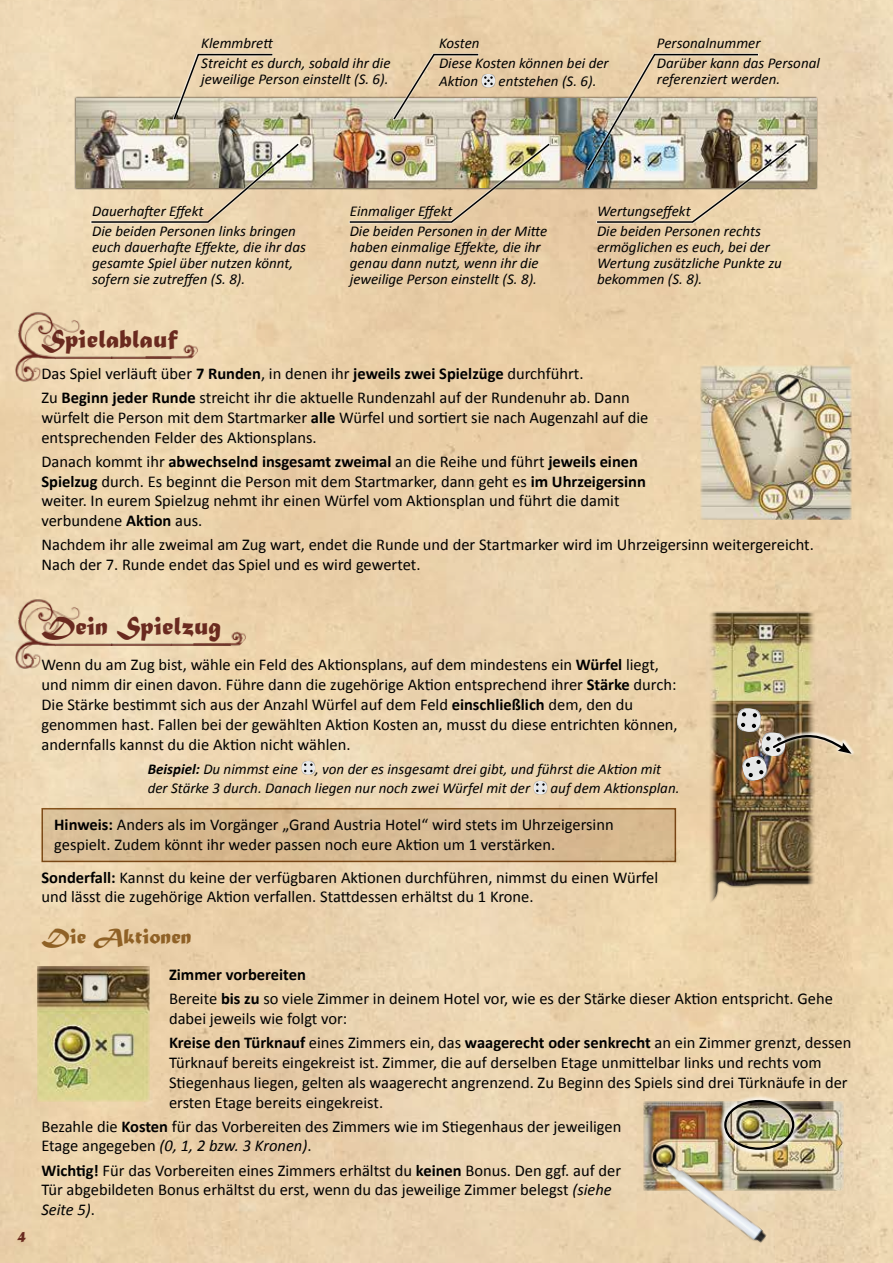
<style>
.page{position:relative;width:893px;height:1263px;background:#fff}
.page>*{position:absolute;margin:0;border:0;box-sizing:border-box;transform-origin:0 0}
.t1{font:27px "Matura MT Script Capitals";color:#6a2a1f}
.t2{font:22.5px "Matura MT Script Capitals";color:#8f6126}
.t3{font:16.5px/19.8px "Calibri";color:#000}
.t4{font:italic 15px/20px "Calibri";color:#000}
.t5{font:15px "Matura MT Script Capitals";color:#6a2a1f}
.s1{font-weight:700}
.s2{font-style:italic}
</style>
<div class="page">
<div style="left:42px;top:809px;width:633px;height:52px;background:#d7ba93"></div>
<div style="left:41px;top:808px;width:635px;height:54px;border:2px solid #8f6126"></div>
<div style="left:301px;top:761px;width:17px;height:16px;background:#f0d8b4"></div>
<div style="left:300px;top:760px;width:17px;height:16px;background:#fff;opacity:.75"></div>
<svg style="left:304px;top:763px;width:9px;height:9px"></svg>
<div style="left:533px;top:780px;width:17px;height:17px;background:#ebd3ae"></div>
<div style="left:532px;top:780px;width:17px;height:16px;background:#fff;opacity:.75"></div>
<svg style="left:536px;top:783px;width:9px;height:9px"></svg>
<div style="left:481px;top:74px;width:17px;height:16px;background:#e5caa3"></div>
<div style="left:480px;top:73px;width:17px;height:16px;background:#fff;opacity:.75"></div>
<img style="left:14px;top:594px;width:35px;height:78px">
<img style="left:49px;top:594px;width:59px;height:78px">
<div style="left:108px;top:594px;width:59px;height:78px;background:#f1ddba"></div>
<img style="left:167px;top:594px;width:64px;height:78px">
<img style="left:193px;top:630px;width:62px;height:18px">
<img style="left:14px;top:307px;width:35px;height:78px">
<img style="left:49px;top:307px;width:59px;height:78px">
<div style="left:108px;top:307px;width:63px;height:78px;background:#efd8b3"></div>
<img style="left:146px;top:343px;width:61px;height:18px">
<img style="left:77px;top:99px;width:739px;height:89px">
<svg style="left:172px;top:53px;width:102px;height:68px;background:#d8c7a9"></svg>
<img style="left:90px;top:142px;width:210px;height:81px">
<img style="left:348px;top:142px;width:203px;height:81px">
<svg style="left:392px;top:53px;width:101px;height:68px;background:#d6c3a5"></svg>
<img style="left:586px;top:53px;width:212px;height:170px">
<img style="left:708px;top:613px;width:107px;height:290px">
<img style="left:735px;top:706px;width:121px;height:85px">
<img style="left:37px;top:966px;width:113px;height:135px">
<img style="left:701px;top:366px;width:150px;height:154px">
<img style="left:773px;top:372px;width:28px;height:28px">
<img style="left:643px;top:1101px;width:200px;height:90px">
<img style="left:623px;top:1125px;width:149px;height:136px">
<div style="left:719px;top:1094px;width:81px;height:61px;background:#fff;opacity:.75"></div>
<img style="left:725px;top:1101px;width:68px;height:48px">
<div style="left:724px;top:1100px;width:70px;height:50px;border:2px solid #000;border-radius:50%"></div>
<p class="t4" style="left:201px;top:33px;width:191px">Klemmbrett<br>Streicht es durch, sobald ihr die</p>
<p class="t4" style="left:201px;top:69px;width:189px">jeweilige Person einstellt (S. 6).</p>
<p class="t4" style="left:439px;top:33px;width:171px">Kosten<br>Diese Kosten können bei der</p>
<p class="t4" style="left:439px;top:71px;width:41px">Aktion</p>
<p class="t4" style="left:499px;top:71px;width:99px">entstehen (S. 6).</p>
<p class="t4" style="left:657px;top:33px;width:164px">Personalnummer<br>Darüber kann das Personal</p>
<p class="t4" style="left:657px;top:69px;width:125px">referenziert werden.</p>
<p class="t4" style="left:92px;top:201px;width:205px">Dauerhafter Effekt<br>Die beiden Personen links bringen</p>
<p class="t4" style="left:92px;top:239px;width:215px;line-height:15.8px">euch dauerhafte Effekte, die ihr das gesamte Spiel über nutzen könnt, sofern sie zutreffen (S. 8).</p>
<p class="t4" style="left:350px;top:201px;width:199px">Einmaliger Effekt<br>Die beiden Personen in der Mitte</p>
<p class="t4" style="left:350px;top:239px;width:192px;line-height:15.8px">haben einmalige Effekte, die ihr genau dann nutzt, wenn ihr die jeweilige Person einstellt (S. 8).</p>
<p class="t4" style="left:597px;top:201px;width:165px">Wertungseffekt<br>Die beiden Personen rechts</p>
<p class="t4" style="left:597px;top:239px;width:186px;line-height:15.8px">ermöglichen es euch, bei der<br>Wertung zusätzliche Punkte zu bekommen (S. 8).</p>
<h1 class="t1" style="left:41px;top:322px;width:138px">Spielablauf</h1>
<p class="t3" style="left:41px;top:362px;width:590px;line-height:24px">Das Spiel verläuft über <span class="s1">7 Runden</span>, in denen ihr <span class="s1">jeweils zwei Spielzüge</span> durchführt.<br>Zu <span class="s1">Beginn jeder Runde</span> streicht ihr die aktuelle Rundenzahl auf der Rundenuhr ab. Dann</p>
<p class="t3" style="left:41px;top:408px;width:608px">würfelt die Person mit dem Startmarker <span class="s1">alle</span> Würfel und sortiert sie nach Augenzahl auf die entsprechenden Felder des Aktionsplans.</p>
<p class="t3" style="left:41px;top:451px;width:606px">Danach kommt ihr <span class="s1">abwechselnd insgesamt zweimal</span> an die Reihe und führt <span class="s1">jeweils einen Spielzug</span> durch. Es beginnt die Person mit dem Startmarker, dann geht es <span class="s1">im Uhrzeigersinn </span>weiter. In eurem Spielzug nehmt ihr einen Würfel vom Aktionsplan und führt die damit verbundene <span class="s1">Aktion</span> aus.</p>
<p class="t3" style="left:41px;top:535px;width:774px">Nachdem ihr alle zweimal am Zug wart, endet die Runde und der Startmarker wird im Uhrzeigersinn weitergereicht.<br>Nach der 7. Runde endet das Spiel und es wird gewertet.</p>
<p class="t5" style="left:17px;top:1227px;width:11px">4</p>
<h1 class="t1" style="left:41px;top:609px;width:181px">Dein Spielzug</h1>
<p class="t3" style="left:41px;top:655px;width:638px">Wenn du am Zug bist, wähle ein Feld des Aktionsplans, auf dem mindestens ein <span class="s1">Würfel</span> liegt, und nimm dir einen davon. Führe dann die zugehörige Aktion entsprechend ihrer <span class="s1">Stärke</span> durch:<br>Die Stärke bestimmt sich aus der Anzahl Würfel auf dem Feld <span class="s1">einschließlich</span> dem, den du genommen hast. Fallen bei der gewählten Aktion Kosten an, musst du diese entrichten können, andernfalls kannst du die Aktion nicht wählen.</p>
<p class="t4" style="left:148px;top:758px;width:515px"><span class="s1">Beispiel:</span> Du nimmst eine , von der es insgesamt drei gibt, und führst die Aktion mit der Stärke 3 durch. Danach liegen nur noch zwei Würfel mit der</p>
<p class="t4" style="left:551px;top:778px;width:130px">auf dem Aktionsplan.</p>
<p class="t3" style="left:54px;top:815px;width:561px"><span class="s1">Hinweis:</span> Anders als im Vorgänger „Grand Austria Hotel“ wird stets im Uhrzeigersinn gespielt. Zudem könnt ihr weder passen noch eure Aktion um 1 verstärken.</p>
<p class="t3" style="left:41px;top:867px;width:618px"><span class="s1">Sonderfall:</span> Kannst du keine der verfügbaren Aktionen durchführen, nimmst du einen Würfel und lässt die zugehörige Aktion verfallen. Stattdessen erhältst du 1 Krone.</p>
<h2 class="t2" style="left:41px;top:923px;width:152px">Die Aktionen</h2>
<p class="t3" style="left:169px;top:963px;width:665px;line-height:24px"><span class="s1">Zimmer vorbereiten<br></span>Bereite <span class="s1">bis zu</span> so viele Zimmer in deinem Hotel vor, wie es der Stärke dieser Aktion entspricht. Gehe</p>
<p class="t3" style="left:169px;top:1007px;width:684px;line-height:24px">dabei jeweils wie folgt vor:<br><span class="s1">Kreise den Türknauf</span> eines Zimmers ein, das <span class="s1">waagerecht oder senkrecht</span> an ein Zimmer grenzt, dessen</p>
<p class="t3" style="left:169px;top:1053px;width:680px">Türknauf bereits eingekreist ist. Zimmer, die auf derselben Etage unmittelbar links und rechts vom<br>Stiegenhaus liegen, gelten als waagerecht angrenzend. Zu Beginn des Spiels sind drei Türknäufe in der ersten Etage bereits eingekreist.</p>
<p class="t3" style="left:41px;top:1116px;width:581px">Bezahle die <span class="s1">Kosten</span> für das Vorbereiten des Zimmers wie im Stiegenhaus der jeweiligen<br>Etage angegeben <span class="s2">(0, 1, 2 bzw. 3 Kronen)</span>.</p>
<p class="t3" style="left:41px;top:1160px;width:581px"><span class="s1">Wichtig!</span> Für das Vorbereiten eines Zimmers erhältst du <span class="s1">keinen</span> Bonus. Den ggf. auf der<br>Tür abgebildeten Bonus erhältst du erst, wenn du das jeweilige Zimmer belegst <span class="s2">(siehe<br>Seite 5)</span>.</p>
</div>
